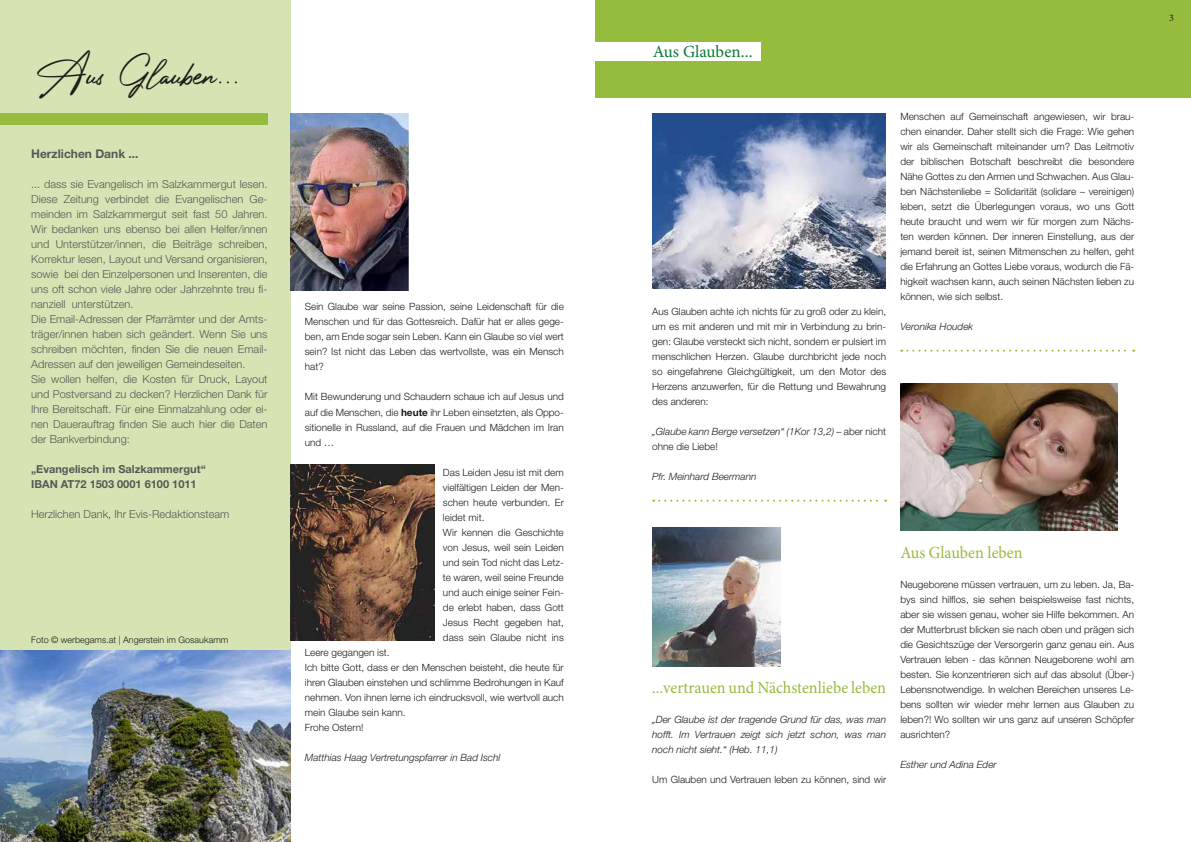
<style>
.page{position:relative;width:1191px;height:842px;background:#fff}
.page>*{position:absolute;margin:0;border:0;box-sizing:border-box;transform-origin:0 0}
.t1{font:41px "Photograph Signature";color:#1d1d1b}
.t2{font:17px "Minion Pro";color:#95bc3d;scale:.95 1}
.t3{font:17px "Minion Pro";letter-spacing:-.005em;color:#0c7a34}
.t4{font:700 12px "Helvetica Neue LT Std";color:#575756}
.t5{font:300 11px/15px "Helvetica Neue LT Std";color:#575756}
.t6{font:700 11px/15px "Helvetica Neue LT Std";color:#575756}
.t7{font:300 10px/15px "Helvetica Neue LT Std";color:#1d1d1b;text-align:justify}
.t8{font:italic 300 10px/15px "Helvetica Neue LT Std";color:#1d1d1b}
.t9{font:10px "Minion Pro";color:#1d1d1b}
.t10{font:300 9px "Helvetica Neue LT Std";color:#1d1d1b}
.s1{font-weight:700}
.s2{font-style:normal}
</style>
<div class="page">
<svg style="left:653px;top:500px;width:233px;height:2px"></svg>
<svg style="left:901px;top:350px;width:233px;height:2px"></svg>
<img style="left:652px;top:527px;width:128px;height:140px">
<img style="left:900px;top:384px;width:217px;height:147px">
<div style="left:0;top:0;width:291px;height:842px;background:#d5e4b2"></div>
<div style="left:0;top:113px;width:267px;height:12px;background:#95bc3d"></div>
<img style="left:291px;top:113px;width:117px;height:178px">
<img style="left:0;top:650px;width:291px;height:192px">
<div style="left:595px;top:0;width:596px;height:98px;background:#95bc3d"></div>
<div style="left:595px;top:42px;width:166px;height:18px;background:#fff"></div>
<img style="left:652px;top:113px;width:233px;height:175px">
<img style="left:291px;top:465px;width:143px;height:176px">
<h1 class="t1" style="left:37px;top:38px;width:205px">Aus Glauben...</h1>
<p class="t4" style="left:31px;top:146px;width:109px">Herzlichen Dank ...</p>
<p class="t5" style="left:31px;top:176px;width:238px">... dass sie Evangelisch im Salzkammergut lesen.<br>Diese Zeitung verbindet die Evangelischen Ge&shy;meinden im Salzkammergut seit fast 50 Jahren.<br>Wir bedanken uns ebenso bei allen Helfer/innen und Unterstützer/innen, die Beiträge schreiben, Korrektur lesen, Layout und Versand organisieren, sowie bei den Einzelpersonen und Inserenten, die uns oft schon viele Jahre oder Jahrzehnte treu fi&shy;nanziell unterstützen.<br>Die Email-Adressen der Pfarrämter und der Amts&shy;träger/innen haben sich geändert. Wenn Sie uns schreiben möchten, finden Sie die neuen Email-Adressen auf den jeweiligen Gemeindeseiten.<br>Sie wollen helfen, die Kosten für Druck, Layout und Postversand zu decken? Herzlichen Dank für Ihre Bereitschaft. Für eine Einmalzahlung oder ei&shy;nen Dauerauftrag finden Sie auch hier die Daten der Bankverbindung:</p>
<p class="t6" style="left:31px;top:461px;width:176px">„Evangelisch im Salzkammergut“<br>IBAN AT72 1503 0001 6100 1011</p>
<p class="t5" style="left:31px;top:506px;width:200px">Herzlichen Dank, Ihr Evis-Redaktionsteam</p>
<p class="t10" style="left:31px;top:634px;width:199px">Foto © werbegams.at | Angerstein im Gosaukamm</p>
<p class="t7" style="left:305px;top:299px;width:260px">Sein Glaube war seine Passion, seine Leidenschaft für die Menschen und für das Gottesreich. Dafür hat er alles gege&shy;ben, am Ende sogar sein Leben. Kann ein Glaube so viel wert sein? Ist nicht das Leben das wertvollste, was ein Mensch hat?</p>
<p class="t7" style="left:305px;top:389px;width:260px">Mit Bewunderung und Schaudern schaue ich auf Jesus und auf die Menschen, die <span class="s1">heute</span> ihr Leben einsetzten, als Oppo&shy;sitionelle in Russland, auf die Frauen und Mädchen im Iran und …</p>
<p class="t7" style="left:443px;top:464px;width:122px;text-align:left">Das Leiden Jesu ist mit dem vielfältigen Leiden der Men&shy;schen heute verbunden. Er leidet mit.<br>Wir kennen die Geschichte von Jesus, weil sein Leiden und sein Tod nicht das Letz&shy;te waren, weil seine Freunde und auch einige seiner Fein&shy;de erlebt haben, dass Gott<br>Jesus Recht gegeben hat, dass sein Glaube nicht ins</p>
<p class="t7" style="left:305px;top:644px;width:260px;text-align:left">Leere gegangen ist.<br>Ich bitte Gott, dass er den Menschen beisteht, die heute für ihren Glauben einstehen und schlimme Bedrohungen in Kauf nehmen. Von ihnen lerne ich eindrucksvoll, wie wertvoll auch mein Glaube sein kann.<br>Frohe Ostern!</p>
<p class="t8" style="left:305px;top:749px;width:197px">Matthias Haag Vertretungspfarrer in Bad Ischl</p>
<h2 class="t3" style="left:653px;top:40px;width:101px">Aus Glauben...</h2>
<p class="t7" style="left:652px;top:304px;width:235px">Aus Glauben achte ich nichts für zu groß oder zu klein, um es mit anderen und mit mir in Verbindung zu brin&shy;gen: Glaube versteckt sich nicht, sondern er pulsiert im menschlichen Herzen. Glaube durchbricht jede noch so eingefahrene Gleichgültigkeit, um den Motor des Herzens anzuwerfen, für die Rettung und Bewahrung des anderen:</p>
<p class="t8" style="left:652px;top:424px;width:235px">„Glaube kann Berge versetzen“ (1Kor 13,2) <span class="s2">– aber nicht ohne die Liebe!</span></p>
<p class="t8" style="left:652px;top:469px;width:106px">Pfr. Meinhard Beermann</p>
<p class="t7" style="left:900px;top:109px;width:235px">Menschen auf Gemeinschaft angewiesen, wir brau&shy;chen einander. Daher stellt sich die Frage: Wie gehen wir als Gemeinschaft miteinander um? Das Leitmotiv der biblischen Botschaft beschreibt die besondere Nähe Gottes zu den Armen und Schwachen. Aus Glau&shy;ben Nächstenliebe = Solidarität (solidare – vereinigen) leben, setzt die Überlegungen voraus, wo uns Gott heute braucht und wem wir für morgen zum Nächs&shy;ten werden können. Der inneren Einstellung, aus der jemand bereit ist, seinen Mitmenschen zu helfen, geht die Erfahrung an Gottes Liebe voraus, wodurch die Fä&shy;higkeit wachsen kann, auch seinen Nächsten lieben zu können, wie sich selbst.</p>
<p class="t8" style="left:900px;top:319px;width:74px">Veronika Houdek</p>
<h2 class="t2" style="left:652px;top:676px;width:248px">...vertrauen und Nächstenliebe leben</h2>
<p class="t8" style="left:652px;top:712px;width:235px;text-align:justify">„Der Glaube ist der tragende Grund für das, was man hofft. Im Vertrauen zeigt sich jetzt schon, was man noch nicht sieht.“ (Heb. 11,1)</p>
<p class="t7" style="left:652px;top:772px;width:235px">Um Glauben und Vertrauen leben zu können, sind wir</p>
<h2 class="t2" style="left:900px;top:541px;width:130px">Aus Glauben leben</h2>
<p class="t7" style="left:900px;top:577px;width:235px">Neugeborene müssen vertrauen, um zu leben. Ja, Ba&shy;bys sind hilflos, sie sehen beispielsweise fast nichts, aber sie wissen genau, woher sie Hilfe bekommen. An der Mutterbrust blicken sie nach oben und prägen sich die Gesichtszüge der Versorgerin ganz genau ein. Aus Vertrauen leben - das können Neugeborene wohl am besten. Sie konzentrieren sich auf das absolut (Über-)<br>Lebensnotwendige. In welchen Bereichen unseres Le&shy;bens sollten wir wieder mehr lernen aus Glauben zu leben?! Wo sollten wir uns ganz auf unseren Schöpfer ausrichten?</p>
<p class="t8" style="left:900px;top:757px;width:98px">Esther und Adina Eder</p>
<p class="t9" style="left:1169px;top:12px;width:6px">3</p>
</div>
